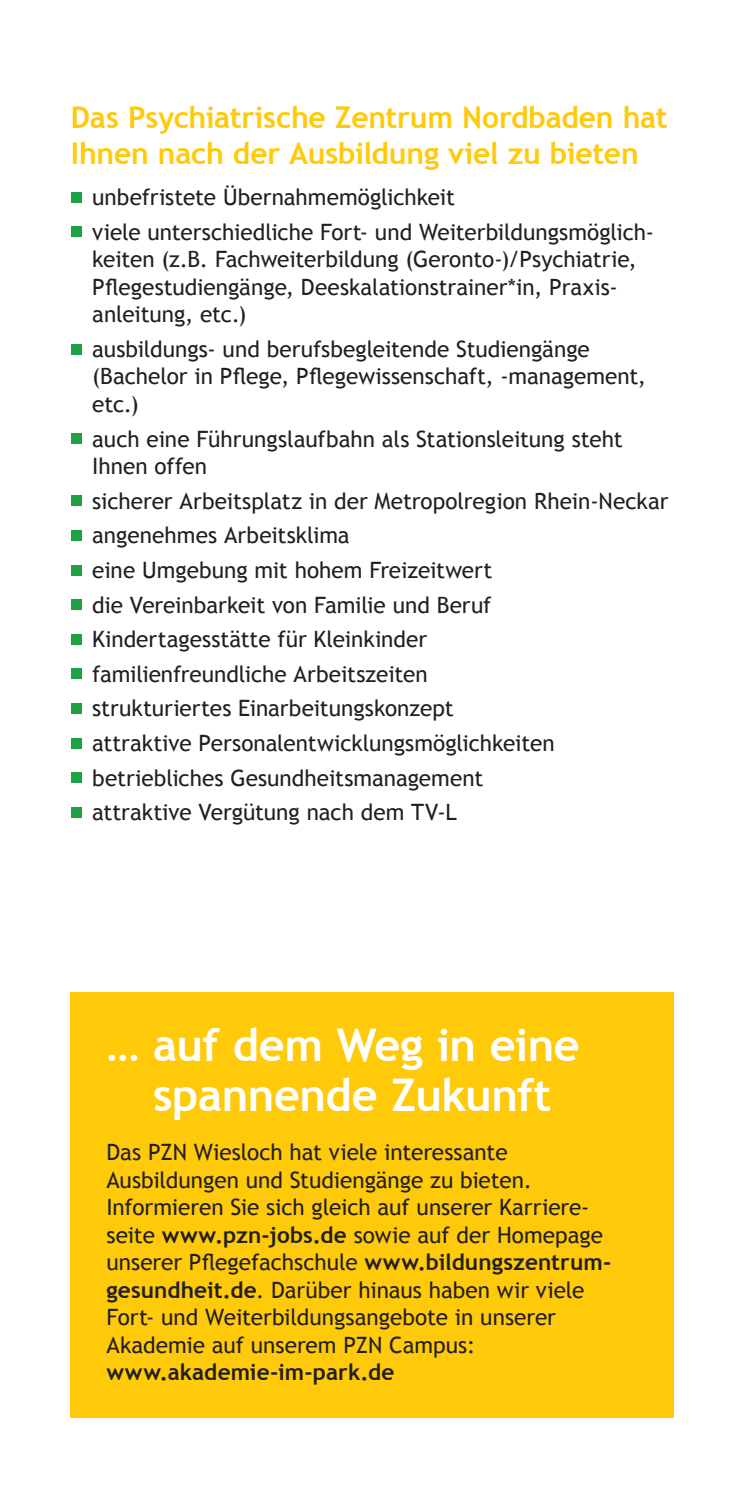
<style>
.page{position:relative;width:745px;height:1489px;background:#fff}
.page>*{position:absolute;margin:0;border:0;box-sizing:border-box;transform-origin:0 0}
.t1{font:700 45px/50px "Trebuchet MS";letter-spacing:-.01em;color:#fff;text-align:center}
.t2{font:700 30px/35px "Trebuchet MS";letter-spacing:-.01em;color:#feca0a}
.t3{font:22.5px/27.5px "Trebuchet MS";color:#231f20}
.t4{font:700 22.5px "Trebuchet MS";letter-spacing:.005em;color:#231f20}
.s1{font-weight:700}
</style>
<div class="page">
<div style="left:71px;top:192px;width:10px;height:11px;background:#1fa245"></div>
<div style="left:71px;top:227px;width:10px;height:10px;background:#1fa245"></div>
<div style="left:71px;top:344px;width:10px;height:10px;background:#1fa245"></div>
<div style="left:71px;top:433px;width:10px;height:11px;background:#1fa245"></div>
<div style="left:71px;top:495px;width:10px;height:11px;background:#1fa245"></div>
<div style="left:71px;top:530px;width:10px;height:11px;background:#1fa245"></div>
<div style="left:71px;top:564px;width:10px;height:11px;background:#1fa245"></div>
<div style="left:71px;top:599px;width:10px;height:11px;background:#1fa245"></div>
<div style="left:71px;top:634px;width:10px;height:10px;background:#1fa245"></div>
<div style="left:71px;top:668px;width:10px;height:11px;background:#1fa245"></div>
<div style="left:71px;top:703px;width:10px;height:10px;background:#1fa245"></div>
<div style="left:71px;top:737px;width:10px;height:11px;background:#1fa245"></div>
<div style="left:71px;top:772px;width:10px;height:11px;background:#1fa245"></div>
<div style="left:71px;top:807px;width:10px;height:10px;background:#1fa245"></div>
<div style="left:71px;top:992px;width:602px;height:425px;background:#feca0a"></div>
<h2 class="t2" style="left:71px;top:100px;width:597px">Das Psychiatrische Zentrum Nordbaden hat<br>Ihnen nach der Ausbildung viel zu bieten</h2>
<p class="t3" style="left:92px;top:180px;width:563px;line-height:34.5px">unbefristete Übernahmemöglichkeit<br>viele unterschiedliche Fort- und Weiterbildungsmöglich-</p>
<p class="t3" style="left:92px;top:246px;width:545px">keiten (z.B. Fachweiterbildung (Geronto-)/Psychiatrie,<br>Pflegestudiengänge, Deeskalationstrainer*in, Praxis&shy;anleitung, etc.)</p>
<p class="t3" style="left:92px;top:335px;width:555px">ausbildungs- und berufsbegleitende Studiengänge (Bachelor in Pflege, Pflegewissenschaft, -management, etc.)</p>
<p class="t3" style="left:92px;top:425px;width:531px">auch eine Führungslaufbahn als Stationsleitung steht<br>Ihnen offen</p>
<p class="t3" style="left:92px;top:484px;width:577px;line-height:34.5px">sicherer Arbeitsplatz in der Metropolregion Rhein-Neckar angenehmes Arbeitsklima<br>eine Umgebung mit hohem Freizeitwert<br>die Vereinbarkeit von Familie und Beruf Kindertagesstätte für Kleinkinder<br>familienfreundliche Arbeitszeiten<br>strukturiertes Einarbeitungskonzept<br>attraktive Personalentwicklungsmöglichkeiten betriebliches Gesundheitsmanagement<br>attraktive Vergütung nach dem TV-L</p>
<h1 class="t1" style="left:106px;top:1020px;width:474px">… auf dem Weg in eine spannende Zukunft</h1>
<p class="t3" style="left:106px;top:1138px;width:506px">Das PZN Wiesloch hat viele interessante Ausbildungen und Studiengänge zu bieten.<br>Informieren Sie sich gleich auf unserer Karriere&shy;seite <span class="s1">www.pzn-jobs.de</span> sowie auf der Homepage unserer Pflegefachschule <span class="s1">www.bildungszentrum&shy;gesundheit.de</span>. Darüber hinaus haben wir viele Fort- und Weiterbildungsangebote in unserer Akademie auf unserem PZN Campus:</p>
<p class="t4" style="left:106px;top:1357px;width:289px">www.akademie-im-park.de</p>
</div>
